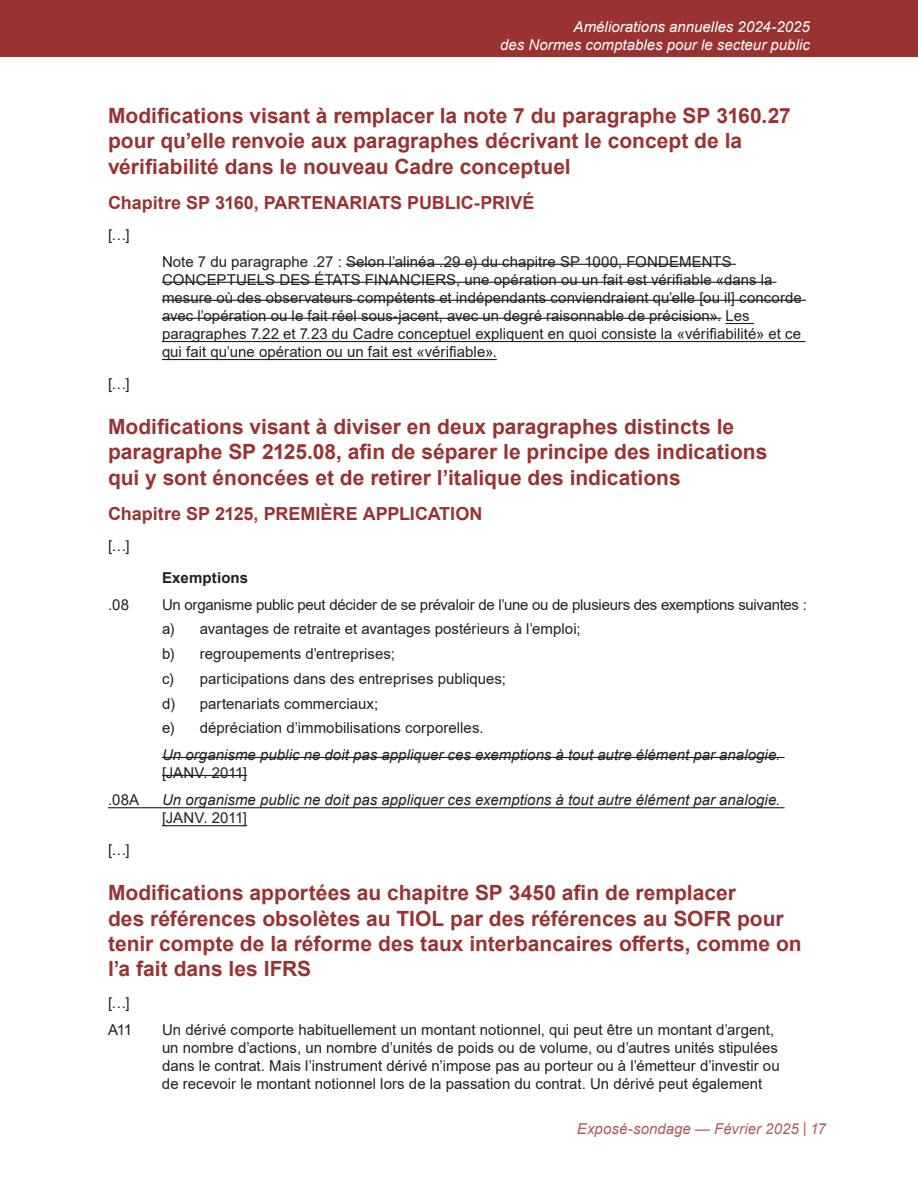
<style>
.page{position:relative;width:918px;height:1188px;background:#fff}
.page>*{position:absolute;margin:0;border:0;box-sizing:border-box;transform-origin:0 0}
.t1{font:700 21px/25.2px "Arial";color:#933}
.t2{font:700 18px "Arial";color:#933}
.t3{font:15px/18px "Arial";color:#231f20}
.t4{font:italic 15px/18px "Arial";color:#231f20}
.t5{font:15px "Arial";letter-spacing:-.02em;color:#231f20}
.t6{font:italic 15px/18px "Arial";letter-spacing:.005em;color:#fff;text-align:right}
.t7{font:italic 15px "Arial";letter-spacing:.005em;color:#ad5c5c}
.t8{font:700 15px "Arial";letter-spacing:.01em;color:#231f20}
.s1{font-style:normal}
</style>
<div class="page">
<div style="left:0;top:0;width:918px;height:57px;background:#933"></div>
<svg style="left:726px;top:323px;width:28px;height:1px"></svg>
<hr style="left:162px;top:341px;width:643px;height:1px;background:#231f20">
<hr style="left:162px;top:359px;width:335px;height:1px;background:#231f20">
<hr style="left:108px;top:807px;width:677px;height:1px;background:#231f20">
<hr style="left:162px;top:825px;width:85px;height:1px;background:#231f20">
<hr style="left:346px;top:264px;width:390px;height:1px;background:#231f20">
<hr style="left:162px;top:282px;width:615px;height:1px;background:#231f20">
<hr style="left:162px;top:300px;width:644px;height:1px;background:#231f20">
<hr style="left:162px;top:318px;width:559px;height:1px;background:#231f20">
<hr style="left:162px;top:757px;width:623px;height:1px;background:#231f20">
<hr style="left:162px;top:775px;width:85px;height:1px;background:#231f20">
<p class="t6" style="left:500px;top:17px;width:311px">Améliorations annuelles 2024-2025<br>des Normes comptables pour le secteur public</p>
<h3 class="t1" style="left:108px;top:104px;width:684px">Modifications visant à remplacer la note 7 du paragraphe SP 3160.27 pour qu’elle renvoie aux paragraphes décrivant le concept de la vérifiabilité dans le nouveau Cadre conceptuel</h3>
<h4 class="t2" style="left:108px;top:190px;width:428px">Chapitre SP 3160, PARTENARIATS PUBLIC-PRIVÉ</h4>
<p class="t3" style="left:108px;top:226px;width:23px">[…]</p>
<p class="t3" style="left:108px;top:374px;width:23px">[…]</p>
<p class="t3" style="left:162px;top:253px;width:641px">Note 7 du paragraphe .27 : Selon l’alinéa .29 e) du chapitre SP 1000, FONDEMENTS CONCEPTUELS DES ÉTATS FINANCIERS, une opération ou un fait est vérifiable «dans la mesure où des observateurs compétents et indépendants conviendraient qu’elle [ou il] concorde avec l’opération ou le fait réel sous-jacent, avec un degré raisonnable de précision». Les paragraphes 7.22 et 7.23 du Cadre conceptuel expliquent en quoi consiste la «vérifiabilité» et ce qui fait qu’une opération ou un fait est «vérifiable».</p>
<h3 class="t1" style="left:108px;top:414px;width:661px">Modifications visant à diviser en deux paragraphes distincts le paragraphe SP 2125.08, afin de séparer le principe des indications qui y sont énoncées et de retirer l’italique des indications</h3>
<h4 class="t2" style="left:108px;top:501px;width:376px">Chapitre SP 2125, PREMIÈRE APPLICATION</h4>
<p class="t3" style="left:108px;top:537px;width:23px">[…]</p>
<h5 class="t8" style="left:162px;top:567px;width:88px">Exemptions</h5>
<p class="t3" style="left:108px;top:595px;width:23px">.08</p>
<p class="t5" style="left:162px;top:594px;width:646px">Un organisme public peut décider de se prévaloir de l’une ou de plusieurs des exemptions suivantes :</p>
<p class="t3" style="left:162px;top:620px;width:420px">a) avantages de retraite et avantages postérieurs à l’emploi;</p>
<p class="t3" style="left:162px;top:645px;width:235px">b) regroupements d’entreprises;</p>
<p class="t3" style="left:162px;top:670px;width:346px">c) participations dans des entreprises publiques;</p>
<p class="t3" style="left:162px;top:694px;width:218px">d) partenariats commerciaux;</p>
<p class="t3" style="left:162px;top:719px;width:323px">e) dépréciation d’immobilisations corporelles.</p>
<p class="t4" style="left:162px;top:746px;width:620px">Un organisme public ne doit pas appliquer ces exemptions à tout autre élément par analogie. <span class="s1">[JANV. 2011]</span></p>
<p class="t3" style="left:108px;top:791px;width:33px">.08A</p>
<p class="t4" style="left:162px;top:791px;width:620px">Un organisme public ne doit pas appliquer ces exemptions à tout autre élément par analogie. <span class="s1">[JANV. 2011]</span></p>
<p class="t3" style="left:108px;top:841px;width:23px">[…]</p>
<h3 class="t1" style="left:108px;top:881px;width:695px">Modifications apportées au chapitre SP 3450 afin de remplacer<br>des références obsolètes au TIOL par des références au SOFR pour tenir compte de la réforme des taux interbancaires offerts, comme on l’a fait dans les IFRS</h3>
<p class="t3" style="left:108px;top:993px;width:23px">[…]</p>
<p class="t3" style="left:108px;top:1020px;width:26px">A11</p>
<p class="t3" style="left:162px;top:1020px;width:619px">Un dérivé comporte habituellement un montant notionnel, qui peut être un montant d’argent, un nombre d’actions, un nombre d’unités de poids ou de volume, ou d’autres unités stipulées dans le contrat. Mais l’instrument dérivé n’impose pas au porteur ou à l’émetteur d’investir ou de recevoir le montant notionnel lors de la passation du contrat. Un dérivé peut également</p>
<p class="t7" style="left:577px;top:1119px;width:251px">Exposé-sondage — Février 2025 | 17</p>
</div>
